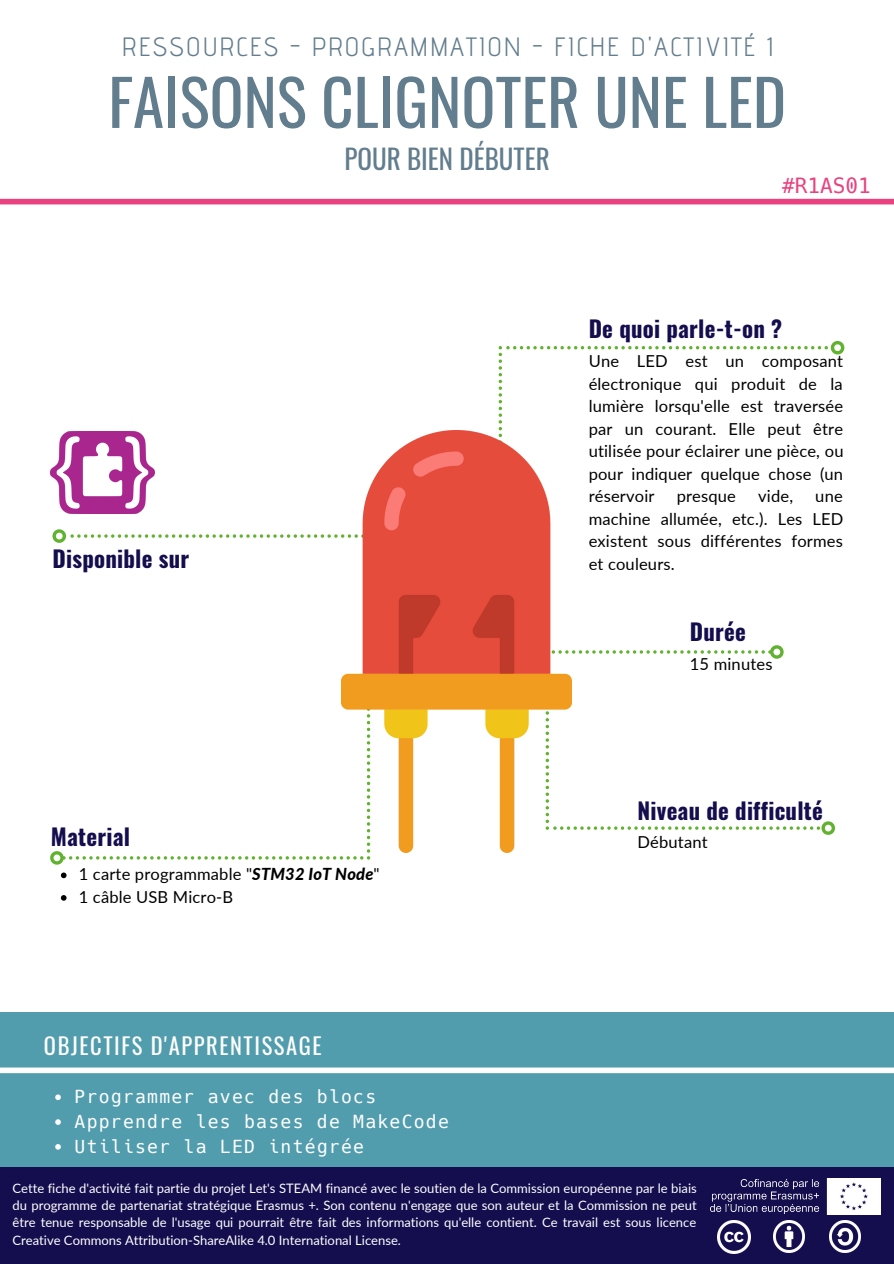
<style>
.page{position:relative;width:894px;height:1264px;background:#fff}
.page>*{position:absolute;margin:0;border:0;box-sizing:border-box;transform-origin:0 0}
.t1{font:63px "Oswald";color:#627d8d}
.t2{font:27px "Oswald";color:#627d8d}
.t3{font:26.4px "Advent Pro";letter-spacing:.07em;color:#627d8d}
.t4{font:700 22.8px "Oswald";letter-spacing:.01em;color:#140e4e}
.t5{font:22.5px "Oswald";letter-spacing:.07em;color:#fff}
.t6{font:21px "Hack";color:#e9427f}
.t7{font:18px "Hack";letter-spacing:.07em;color:#fff}
.t8{font:16.5px/22.5px "Lato";letter-spacing:.01em;color:#000;text-align:justify}
.t9{font:13.05px/17.4px "Lato";color:#fff;text-align:justify}
.s1{font-weight:800;font-style:italic}
</style>
<div class="page">
<div style="left:0;top:1012px;width:893px;height:158px;background:#529dad"></div>
<svg style="left:55px;top:1094px;width:6px;height:6px"></svg>
<svg style="left:55px;top:1119px;width:6px;height:5px"></svg>
<svg style="left:55px;top:1144px;width:6px;height:5px"></svg>
<div style="left:0;top:1067px;width:893px;height:6px;background:#fff"></div>
<svg style="left:61px;top:895px;width:5px;height:5px"></svg>
<svg style="left:498px;top:341px;width:347px;height:89px"></svg>
<svg style="left:52px;top:529px;width:286px;height:14px"></svg>
<svg style="left:572px;top:645px;width:212px;height:14px"></svg>
<svg style="left:571px;top:677px;width:264px;height:158px"></svg>
<svg style="left:50px;top:851px;width:321px;height:27px"></svg>
<img style="left:51px;top:432px;width:103px;height:81px">
<img style="left:341px;top:430px;width:230px;height:422px">
<div style="left:0;top:1166px;width:893px;height:97px;background:#140e4e"></div>
<img style="left:717px;top:1220px;width:32px;height:33px">
<img style="left:829px;top:1220px;width:31px;height:32px">
<img style="left:773px;top:1220px;width:31px;height:32px">
<img style="left:710px;top:1178px;width:170px;height:36px">
<div style="left:0;top:199px;width:893px;height:5px;background:#e9427f"></div>
<p class="t3" style="left:122px;top:30px;width:651px">RESSOURCES - PROGRAMMATION - FICHE D'ACTIVITÉ 1</p>
<p class="t1" style="left:108px;top:53px;width:679px">FAISONS CLIGNOTER UNE LED</p>
<p class="t2" style="left:344px;top:138px;width:206px">POUR BIEN DÉBUTER</p>
<p class="t4" style="left:53px;top:541px;width:138px">Disponible sur</p>
<p class="t4" style="left:51px;top:818px;width:81px">Material</p>
<p class="t8" style="left:79px;top:862px;width:302px">1 carte programmable "<span class="s1">STM32 IoT Node</span>"</p>
<p class="t8" style="left:79px;top:885px;width:156px">1 câble USB Micro-B</p>
<p class="t5" style="left:44px;top:1028px;width:279px">OBJECTIFS D'APPRENTISSAGE</p>
<p class="t7" style="left:75px;top:1086px;width:303px">Programmer avec des blocs</p>
<p class="t7" style="left:75px;top:1111px;width:376px">Apprendre les bases de MakeCode</p>
<p class="t7" style="left:75px;top:1136px;width:291px">Utiliser la LED intégrée</p>
<p class="t6" style="left:782px;top:173px;width:90px">#R1AS01</p>
<p class="t4" style="left:588px;top:311px;width:195px">De quoi parle-t-on ?</p>
<p class="t8" style="left:588px;top:349px;width:256px">Une LED est un composant électronique qui produit de la lumière lorsqu'elle est traversée par un courant. Elle peut être utilisée pour éclairer une pièce, ou pour indiquer quelque chose (un réservoir</p>
<p class="t8" style="left:676px;top:484px;width:61px">presque</p>
<p class="t8" style="left:758px;top:484px;width:36px">vide,</p>
<p class="t8" style="left:588px;top:484px;width:256px;text-indent:226px">une machine allumée, etc.). Les LED existent sous différentes formes et couleurs.</p>
<p class="t4" style="left:689px;top:613px;width:57px">Durée</p>
<p class="t8" style="left:689px;top:652px;width:84px">15 minutes</p>
<p class="t4" style="left:637px;top:793px;width:187px">Niveau de difficulté</p>
<p class="t8" style="left:637px;top:830px;width:72px">Débutant</p>
<p class="t9" style="left:12px;top:1178px;width:685px">Cette fiche d'activité fait partie du projet Let's STEAM financé avec le soutien de la Commission européenne par le biais du programme de partenariat stratégique Erasmus +. Son contenu n'engage que son auteur et la Commission ne peut être tenue responsable de l'usage qui pourrait être fait des informations qu'elle contient. Ce travail est sous licence Creative Commons Attribution-ShareAlike 4.0 International License.</p>
</div>
